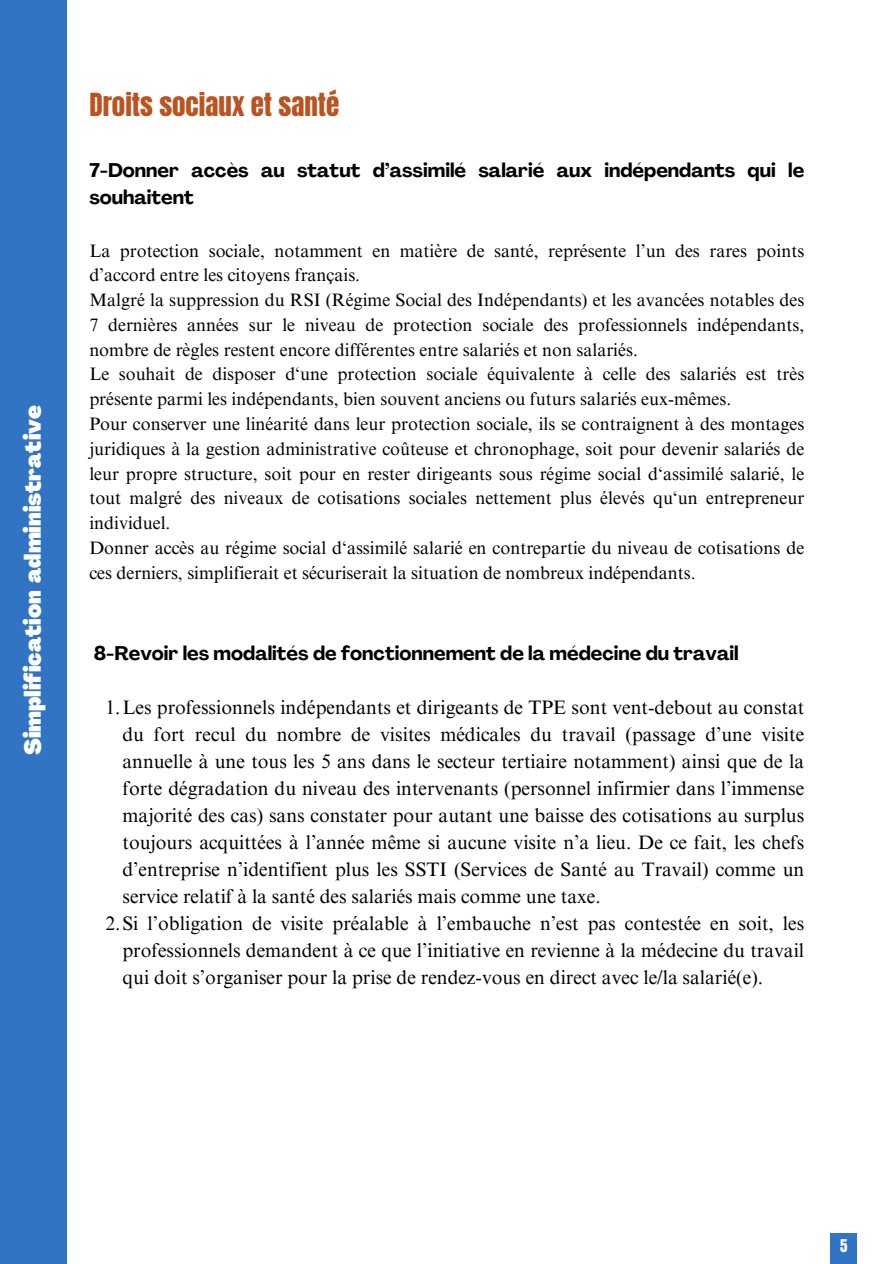
<style>
.page{position:relative;width:894px;height:1264px;background:#fff}
.page>*{position:absolute;margin:0;border:0;box-sizing:border-box;transform-origin:0 0}
.t1{font:27px "Anton";color:#bb5321}
.t2{font:900 22.5px "Agrandir";color:#fff}
.t3{font:19.5px "Times NRMT Pro";color:#000}
.t4{font:700 19.5px/27px "Agrandir";color:#000}
.t5{font:18px/24.8px "Times NRMT Pro";color:#000}
.t6{font:15px "Anton";color:#f4f6fc}
</style>
<div class="page">
<div style="left:0;top:0;width:66px;height:1263px;background:#3174c3"></div>
<div style="left:830px;top:1232px;width:27px;height:31px;background:#3174c3"></div>
<p class="t2" style="left:19px;top:755px;width:351px;rotate:-90deg">Simplification administrative</p>
<h1 class="t1" style="left:89px;top:91px;width:251px">Droits sociaux et santé</h1>
<p class="t4" style="left:89px;top:156px;width:716px">7-Donner accès au statut d’assimilé salarié aux indépendants qui le souhaitent</p>
<p class="t5" style="left:89px;top:239px;width:716px">La protection sociale, notamment en matière de santé, représente l’un des rares points d’accord entre les citoyens français.<br>Malgré la suppression du RSI (Régime Social des Indépendants) et les avancées notables des 7 dernières années sur le niveau de protection sociale des professionnels indépendants, nombre de règles restent encore différentes entre salariés et non salariés.<br>Le souhait de disposer d‘une protection sociale équivalente à celle des salariés est très présente parmi les indépendants, bien souvent anciens ou futurs salariés eux-mêmes.<br>Pour conserver une linéarité dans leur protection sociale, ils se contraignent à des montages juridiques à la gestion administrative coûteuse et chronophage, soit pour devenir salariés de leur propre structure, soit pour en rester dirigeants sous régime social d‘assimilé salarié, le tout malgré des niveaux de cotisations sociales nettement plus élevés qu‘un entrepreneur individuel.<br>Donner accès au régime social d‘assimilé salarié en contrepartie du niveau de cotisations de ces derniers, simplifierait et sécuriserait la situation de nombreux indépendants.</p>
<p class="t4" style="left:94px;top:640px;width:646px">8-Revoir les modalités de fonctionnement de la médecine du travail</p>
<p class="t3" style="left:105px;top:695px;width:700px">1.Les professionnels indépendants et dirigeants de TPE sont vent-debout au constat</p>
<p class="t3" style="left:122px;top:722px;width:683px">du fort recul du nombre de visites médicales du travail (passage d’une visite</p>
<p class="t3" style="left:122px;top:749px;width:683px">annuelle à une tous les 5 ans dans le secteur tertiaire notamment) ainsi que de la</p>
<p class="t3" style="left:122px;top:776px;width:683px">forte dégradation du niveau des intervenants (personnel infirmier dans l’immense</p>
<p class="t3" style="left:122px;top:803px;width:683px">majorité des cas) sans constater pour autant une baisse des cotisations au surplus</p>
<p class="t3" style="left:122px;top:830px;width:683px">toujours acquittées à l’année même si aucune visite n’a lieu. De ce fait, les chefs</p>
<p class="t3" style="left:122px;top:857px;width:683px">d’entreprise n’identifient plus les SSTI (Services de Santé au Travail) comme un</p>
<p class="t3" style="left:122px;top:884px;width:479px">service relatif à la santé des salariés mais comme une taxe.</p>
<p class="t3" style="left:105px;top:911px;width:700px">2.Si l’obligation de visite préalable à l’embauche n’est pas contestée en soit, les</p>
<p class="t3" style="left:122px;top:938px;width:683px">professionnels demandent à ce que l’initiative en revienne à la médecine du travail</p>
<p class="t3" style="left:122px;top:965px;width:642px">qui doit s’organiser pour la prise de rendez-vous en direct avec le/la salarié(e).</p>
<p class="t6" style="left:840px;top:1238px;width:9px">5</p>
</div>
